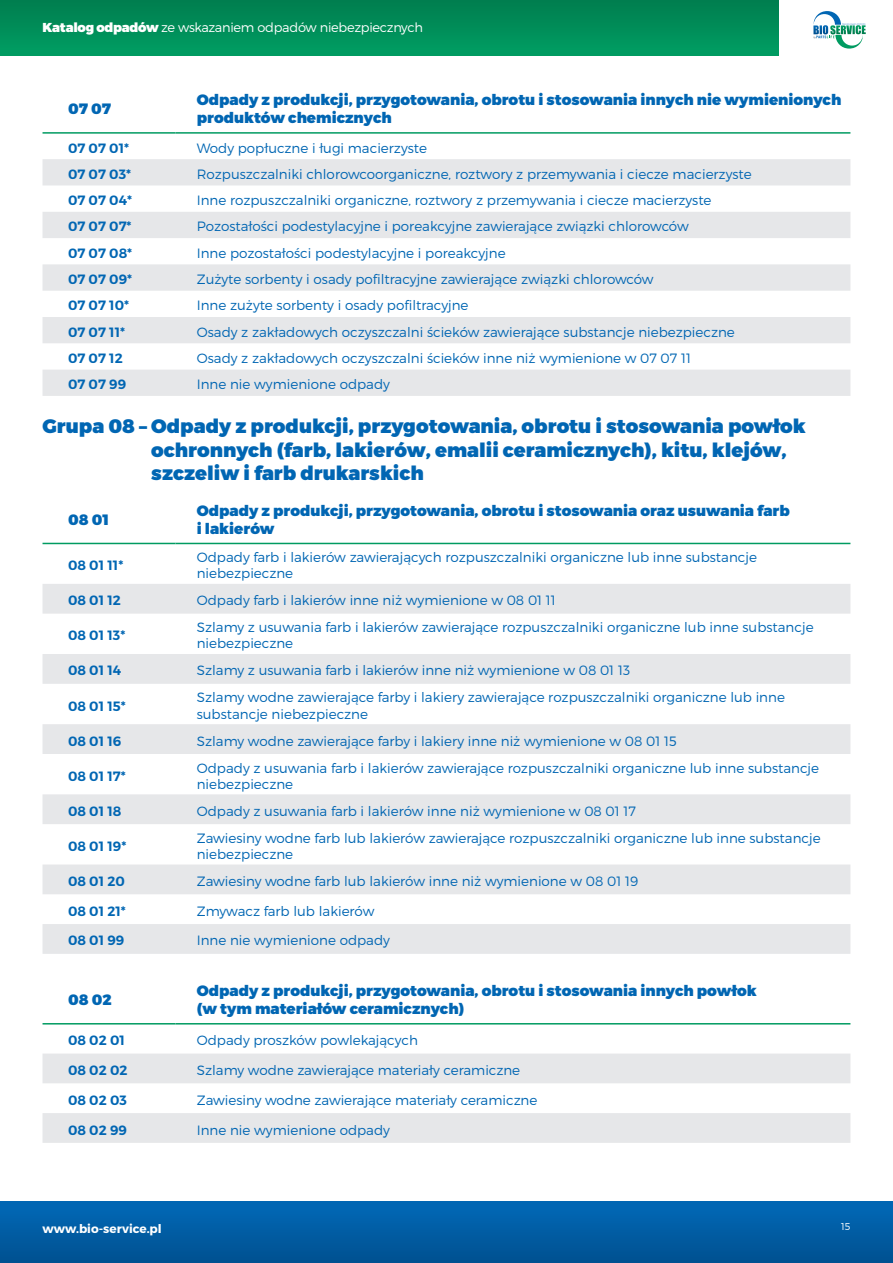
<style>
.page{position:relative;width:893px;height:1263px;background:#fff}
.page>*{position:absolute;margin:0;border:0;box-sizing:border-box;transform-origin:0 0}
.t1{font:900 19.5px/23.4px "Montserrat";color:#0166b3}
.t2{font:900 15px/18px "Montserrat";color:#0166b3}
.t3{font:300 13.5px/16.2px "Montserrat";color:#0166b3}
.t4{font:600 13.5px "Montserrat";color:#0166b3}
.t5{font:300 12.9px "Montserrat";letter-spacing:-.02em;color:#fff}
.t6{font:700 12.15px "Montserrat";color:#fff}
.t7{font:300 9.9px "Montserrat";color:#fff}
.s1{font-weight:900}
</style>
<div class="page">
<div style="left:0;top:1202px;width:893px;height:61px;background:linear-gradient(to bottom,#0168b7,#005190)"></div>
<div style="left:0;top:0;width:778px;height:55px;background:linear-gradient(to bottom,#007d4e,#009e63)"></div>
<svg style="left:813px;top:11px;width:53px;height:38px"></svg>
<svg style="left:43px;top:159px;width:807px;height:237px;fill:#e6e7e9"></svg>
<hr style="left:43px;top:132px;width:133px;height:2px;background:#009b61">
<hr style="left:176px;top:132px;width:674px;height:2px;background:#009b61">
<svg style="left:43px;top:584px;width:807px;height:370px"></svg>
<hr style="left:43px;top:543px;width:133px;height:1px;background:#009b61">
<hr style="left:176px;top:543px;width:674px;height:1px;background:#009b61">
<svg style="left:43px;top:1053px;width:807px;height:90px;fill:#e6e7e9"></svg>
<hr style="left:43px;top:1023px;width:133px;height:1px;background:#009b61">
<hr style="left:176px;top:1023px;width:674px;height:1px;background:#009b61">
<p class="t5" style="left:43px;top:19px;width:382px"><span class="s1">Katalog odpadów</span> ze wskazaniem odpadów niebezpiecznych</p>
<p class="t2" style="left:68px;top:100px;width:45px">07 07</p>
<p class="t2" style="left:197px;top:91px;width:646px">Odpady z produkcji, przygotowania, obrotu i stosowania innych nie wymienionych produktów chemicznych</p>
<p class="t4" style="left:68px;top:139px;width:63px">07 07 01*</p>
<p class="t3" style="left:197px;top:139px;width:232px">Wody popłuczne i ługi macierzyste</p>
<p class="t4" style="left:68px;top:166px;width:65px">07 07 03*</p>
<p class="t3" style="left:197px;top:166px;width:556px">Rozpuszczalniki chlorowcoorganiczne, roztwory z przemywania i ciecze macierzyste</p>
<p class="t4" style="left:68px;top:192px;width:66px">07 07 04*</p>
<p class="t3" style="left:197px;top:192px;width:516px">Inne rozpuszczalniki organiczne, roztwory z przemywania i ciecze macierzyste</p>
<p class="t4" style="left:68px;top:218px;width:65px">07 07 07*</p>
<p class="t3" style="left:197px;top:218px;width:493px">Pozostałości podestylacyjne i poreakcyjne zawierające związki chlorowców</p>
<p class="t4" style="left:68px;top:245px;width:66px">07 07 08*</p>
<p class="t3" style="left:197px;top:245px;width:310px">Inne pozostałości podestylacyjne i poreakcyjne</p>
<p class="t4" style="left:68px;top:271px;width:66px">07 07 09*</p>
<p class="t3" style="left:197px;top:271px;width:458px">Zużyte sorbenty i osady pofiltracyjne zawierające związki chlorowców</p>
<p class="t4" style="left:68px;top:297px;width:63px">07 07 10*</p>
<p class="t3" style="left:197px;top:297px;width:273px">Inne zużyte sorbenty i osady pofiltracyjne</p>
<p class="t4" style="left:68px;top:323px;width:59px">07 07 11*</p>
<p class="t3" style="left:197px;top:324px;width:539px">Osady z zakładowych oczyszczalni ścieków zawierające substancje niebezpieczne</p>
<p class="t4" style="left:68px;top:350px;width:56px">07 07 12</p>
<p class="t3" style="left:197px;top:350px;width:496px">Osady z zakładowych oczyszczalni ścieków inne niż wymienione w 07 07 11</p>
<p class="t4" style="left:68px;top:376px;width:60px">07 07 99</p>
<p class="t3" style="left:197px;top:376px;width:195px">Inne nie wymienione odpady</p>
<p class="t1" style="left:151px;top:415px;width:656px;text-indent:-109px">Grupa 08 – Odpady z produkcji, przygotowania, obrotu i stosowania powłok ochronnych (farb, lakierów, emalii ceramicznych), kitu, klejów, szczeliw i farb drukarskich</p>
<p class="t2" style="left:68px;top:511px;width:42px">08 01</p>
<p class="t2" style="left:197px;top:502px;width:594px">Odpady z produkcji, przygotowania, obrotu i stosowania oraz usuwania farb i lakierów</p>
<p class="t4" style="left:68px;top:557px;width:57px">08 01 11*</p>
<p class="t3" style="left:197px;top:549px;width:562px">Odpady farb i lakierów zawierających rozpuszczalniki organiczne lub inne substancje niebezpieczne</p>
<p class="t4" style="left:68px;top:592px;width:54px">08 01 12</p>
<p class="t3" style="left:197px;top:592px;width:361px">Odpady farb i lakierów inne niż wymienione w 08 01 11</p>
<p class="t4" style="left:68px;top:627px;width:59px">08 01 13*</p>
<p class="t3" style="left:197px;top:619px;width:618px">Szlamy z usuwania farb i lakierów zawierające rozpuszczalniki organiczne lub inne substancje niebezpieczne</p>
<p class="t4" style="left:68px;top:662px;width:55px">08 01 14</p>
<p class="t3" style="left:197px;top:662px;width:435px">Szlamy z usuwania farb i lakierów inne niż wymienione w 08 01 13</p>
<p class="t4" style="left:68px;top:697px;width:59px">08 01 15*</p>
<p class="t3" style="left:197px;top:689px;width:590px">Szlamy wodne zawierające farby i lakiery zawierające rozpuszczalniki organiczne lub inne substancje niebezpieczne</p>
<p class="t4" style="left:68px;top:732px;width:55px">08 01 16</p>
<p class="t3" style="left:197px;top:732px;width:481px">Szlamy wodne zawierające farby i lakiery inne niż wymienione w 08 01 15</p>
<p class="t4" style="left:68px;top:767px;width:59px">08 01 17*</p>
<p class="t3" style="left:197px;top:759px;width:624px">Odpady z usuwania farb i lakierów zawierające rozpuszczalniki organiczne lub inne substancje niebezpieczne</p>
<p class="t4" style="left:68px;top:803px;width:55px">08 01 18</p>
<p class="t3" style="left:197px;top:803px;width:441px">Odpady z usuwania farb i lakierów inne niż wymienione w 08 01 17</p>
<p class="t4" style="left:68px;top:838px;width:60px">08 01 19*</p>
<p class="t3" style="left:197px;top:830px;width:625px">Zawiesiny wodne farb lub lakierów zawierające rozpuszczalniki organiczne lub inne substancje niebezpieczne</p>
<p class="t4" style="left:68px;top:873px;width:58px">08 01 20</p>
<p class="t3" style="left:197px;top:873px;width:443px">Zawiesiny wodne farb lub lakierów inne niż wymienione w 08 01 19</p>
<p class="t4" style="left:68px;top:902px;width:59px">08 01 21*</p>
<p class="t3" style="left:197px;top:902px;width:179px">Zmywacz farb lub lakierów</p>
<p class="t4" style="left:68px;top:932px;width:58px">08 01 99</p>
<p class="t3" style="left:197px;top:932px;width:195px">Inne nie wymienione odpady</p>
<p class="t2" style="left:68px;top:991px;width:45px">08 02</p>
<p class="t2" style="left:197px;top:982px;width:561px">Odpady z produkcji, przygotowania, obrotu i stosowania innych powłok (w tym materiałów ceramicznych)</p>
<p class="t4" style="left:68px;top:1032px;width:58px">08 02 01</p>
<p class="t3" style="left:197px;top:1032px;width:223px">Odpady proszków powlekających</p>
<p class="t4" style="left:68px;top:1062px;width:61px">08 02 02</p>
<p class="t3" style="left:197px;top:1062px;width:325px">Szlamy wodne zawierające materiały ceramiczne</p>
<p class="t4" style="left:68px;top:1091px;width:60px">08 02 03</p>
<p class="t3" style="left:197px;top:1091px;width:342px">Zawiesiny wodne zawierające materiały ceramiczne</p>
<p class="t4" style="left:68px;top:1121px;width:60px">08 02 99</p>
<p class="t3" style="left:197px;top:1121px;width:195px">Inne nie wymienione odpady</p>
<p class="t6" style="left:43px;top:1221px;width:121px">www.bio-service.pl</p>
<p class="t7" style="left:841px;top:1220px;width:11px">15</p>
</div>
